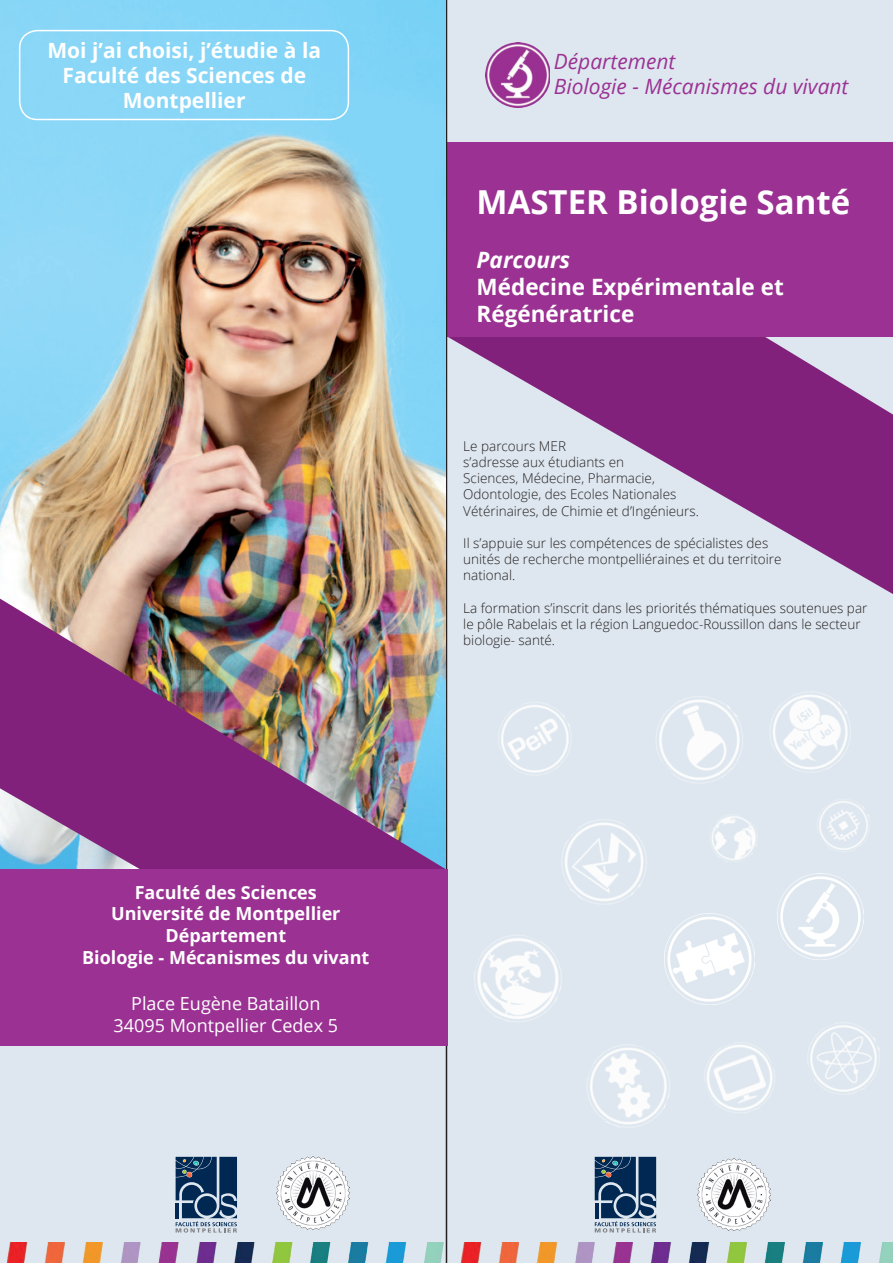
<style>
.page{position:relative;width:893px;height:1263px;background:#dee7ef}
.page>*{position:absolute;margin:0;border:0;box-sizing:border-box;transform-origin:0 0}
.t1{font:700 33px "Open Sans";color:#fff}
.t2{font:700 22.5px/27px "Open Sans";color:#fff}
.t3{font:italic 700 22.5px "Open Sans";color:#fff}
.t4{font:700 21px/25.2px "Open Sans";color:#fff;text-align:center}
.t5{font:italic 21px/25.2px "Open Sans";color:#9b3293}
.t6{font:700 18px/21.6px "Open Sans";color:#fff;text-align:center}
.t7{font:18px/21.6px "Open Sans";color:#fff;text-align:center}
.t8{font:300 13.5px/16.2px "Open Sans";color:#231f20}
</style>
<div class="page">
<svg style="left:447px;top:337px;width:446px;height:257px"></svg>
<div style="left:446px;top:142px;width:447px;height:195px;background:#9b3293"></div>
<img style="left:486px;top:43px;width:63px;height:65px">
<img style="left:656px;top:696px;width:87px;height:87px">
<img style="left:711px;top:816px;width:46px;height:44px">
<img style="left:474px;top:935px;width:88px;height:87px">
<img style="left:819px;top:801px;width:50px;height:49px">
<img style="left:664px;top:914px;width:90px;height:90px">
<img style="left:704px;top:1042px;width:71px;height:71px">
<img style="left:770px;top:691px;width:81px;height:82px">
<img style="left:562px;top:819px;width:85px;height:85px">
<img style="left:587px;top:1044px;width:83px;height:84px">
<img style="left:498px;top:702px;width:74px;height:73px">
<img style="left:807px;top:1022px;width:73px;height:73px">
<img style="left:461px;top:1243px;width:432px;height:20px">
<img style="left:7px;top:1243px;width:439px;height:20px">
<img style="left:777px;top:873px;width:86px;height:87px">
<hr style="left:446px;top:0;width:1px;height:1263px;background:#231f20">
<svg style="left:595px;top:1157px;width:61px;height:75px"></svg>
<svg style="left:176px;top:1157px;width:61px;height:75px"></svg>
<img style="left:698px;top:1158px;width:72px;height:72px">
<img style="left:277px;top:1157px;width:72px;height:72px">
<img style="left:0;top:0;width:446px;height:599px">
<div style="left:19px;top:30px;width:330px;height:90px;border:2px solid #fff;border-radius:18px"></div>
<img style="left:0;top:599px;width:446px;height:270px">
<div style="left:0;top:869px;width:447px;height:176px;background:#9b3293"></div>
<h3 class="t4" style="left:47px;top:37px;width:275px">Moi j’ai choisi, j’étudie à la<br>Faculté des Sciences de<br>Montpellier</h3>
<h3 class="t5" style="left:554px;top:48px;width:296px">Département<br>Biologie - Mécanismes du vivant</h3>
<h1 class="t1" style="left:477px;top:179px;width:375px">MASTER Biologie Santé</h1>
<h2 class="t3" style="left:477px;top:244px;width:95px">Parcours</h2>
<h2 class="t2" style="left:477px;top:273px;width:309px">Médecine Expérimentale et<br>Régénératrice</h2>
<p class="t8" style="left:463px;top:437px;width:237px">Le parcours MER<br>s’adresse aux étudiants en<br>Sciences, Médecine, Pharmacie,<br>Odontologie, des Ecoles Nationales<br>Vétérinaires, de Chimie et d’Ingénieurs.</p>
<p class="t8" style="left:463px;top:535px;width:320px">Il s’appuie sur les compétences de spécialistes des unités de recherche montpelliéraines et du territoire national.</p>
<p class="t8" style="left:463px;top:599px;width:406px">La formation s’inscrit dans les priorités thématiques soutenues par le pôle Rabelais et la région Languedoc-Roussillon dans le secteur biologie- santé.</p>
<h3 class="t6" style="left:82px;top:881px;width:289px">Faculté des Sciences<br>Université de Montpellier<br>Département<br>Biologie - Mécanismes du vivant</h3>
<h3 class="t7" style="left:114px;top:992px;width:226px">Place Eugène Bataillon<br>34095 Montpellier Cedex 5</h3>
</div>
